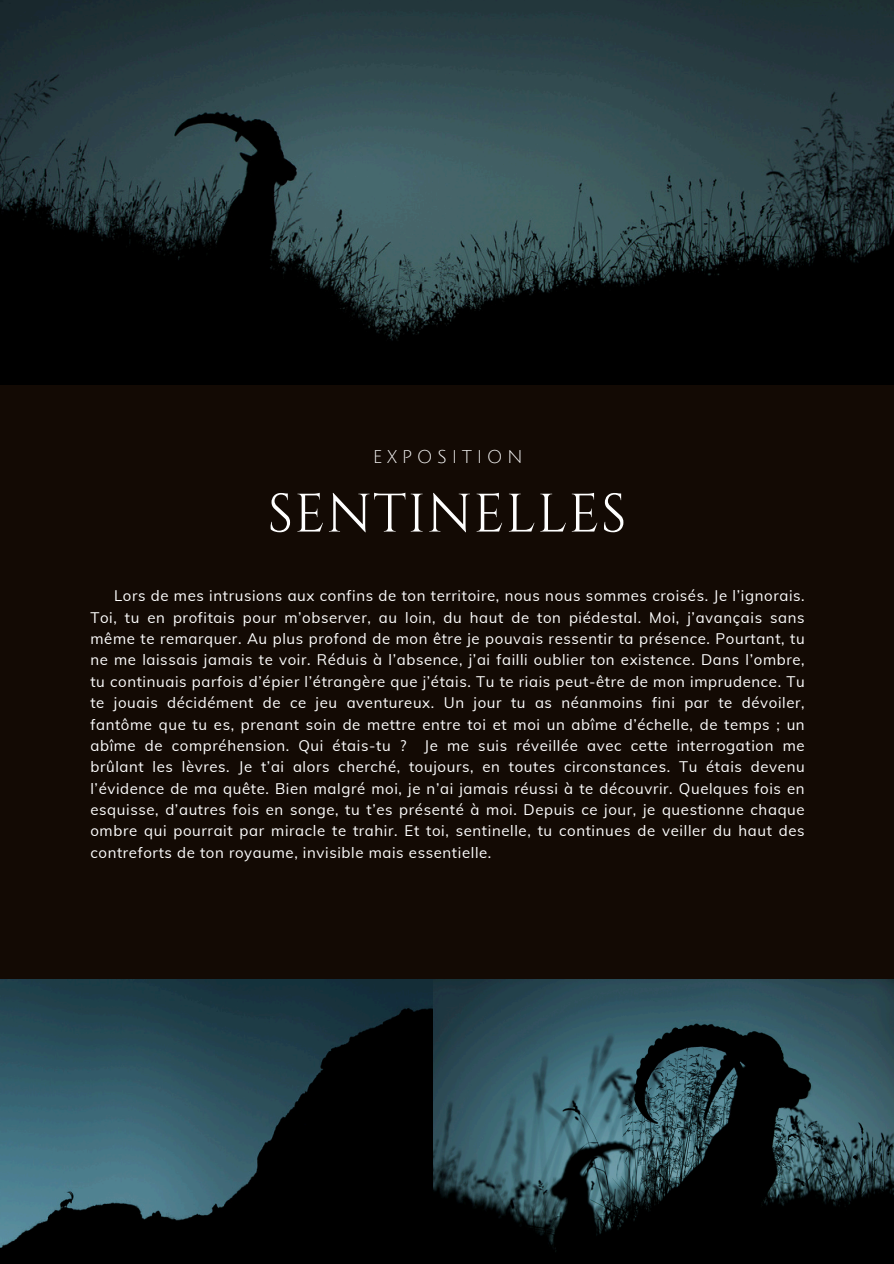
<style>
.page{position:relative;width:894px;height:1264px;background:#fff}
.page>*{position:absolute;margin:0;border:0;box-sizing:border-box;transform-origin:0 0}
.t1{font:54px "Cinzel";letter-spacing:.02em;color:#fff}
.t2{font:18px "Julius Sans One";letter-spacing:.25em;color:#f8f8f8}
.t3{font:15px/21.3px "Muli";letter-spacing:.04em;color:#fff;text-align:justify}
</style>
<div class="page">
<div style="left:0;top:0;width:893px;height:1263px;background:#130a04"></div>
<img style="left:0;top:0;width:893px;height:385px">
<img style="left:0;top:979px;width:893px;height:284px">
<p class="t2" style="left:372px;top:448px;width:152px">EXPOSITION</p>
<p class="t1" style="left:267px;top:479px;width:360px">SENTINELLES</p>
<p class="t3" style="left:90px;top:585px;width:715px;text-indent:24px">Lors de mes intrusions aux confins de ton territoire, nous nous sommes croisés. Je l’ignorais.<br>Toi, tu en profitais pour m’observer, au loin, du haut de ton piédestal. Moi, j’avançais sans même te remarquer. Au plus profond de mon être je pouvais ressentir ta présence. Pourtant, tu ne me laissais jamais te voir. Réduis à l’absence, j’ai failli oublier ton existence. Dans l’ombre, tu continuais parfois d’épier l’étrangère que j’étais. Tu te riais peut-être de mon imprudence. Tu te jouais décidément de ce jeu aventureux. Un jour tu as néanmoins fini par te dévoiler, fantôme que tu es, prenant soin de mettre entre toi et moi un abîme d’échelle, de temps ; un abîme de compréhension. Qui étais-tu ? Je me suis réveillée avec cette interrogation me brûlant les lèvres. Je t’ai alors cherché, toujours, en toutes circonstances. Tu étais devenu l’évidence de ma quête. Bien malgré moi, je n’ai jamais réussi à te découvrir. Quelques fois en esquisse, d’autres fois en songe, tu t’es présenté à moi. Depuis ce jour, je questionne chaque ombre qui pourrait par miracle te trahir. Et toi, sentinelle, tu continues de veiller du haut des contreforts de ton royaume, invisible mais essentielle.</p>
</div>
